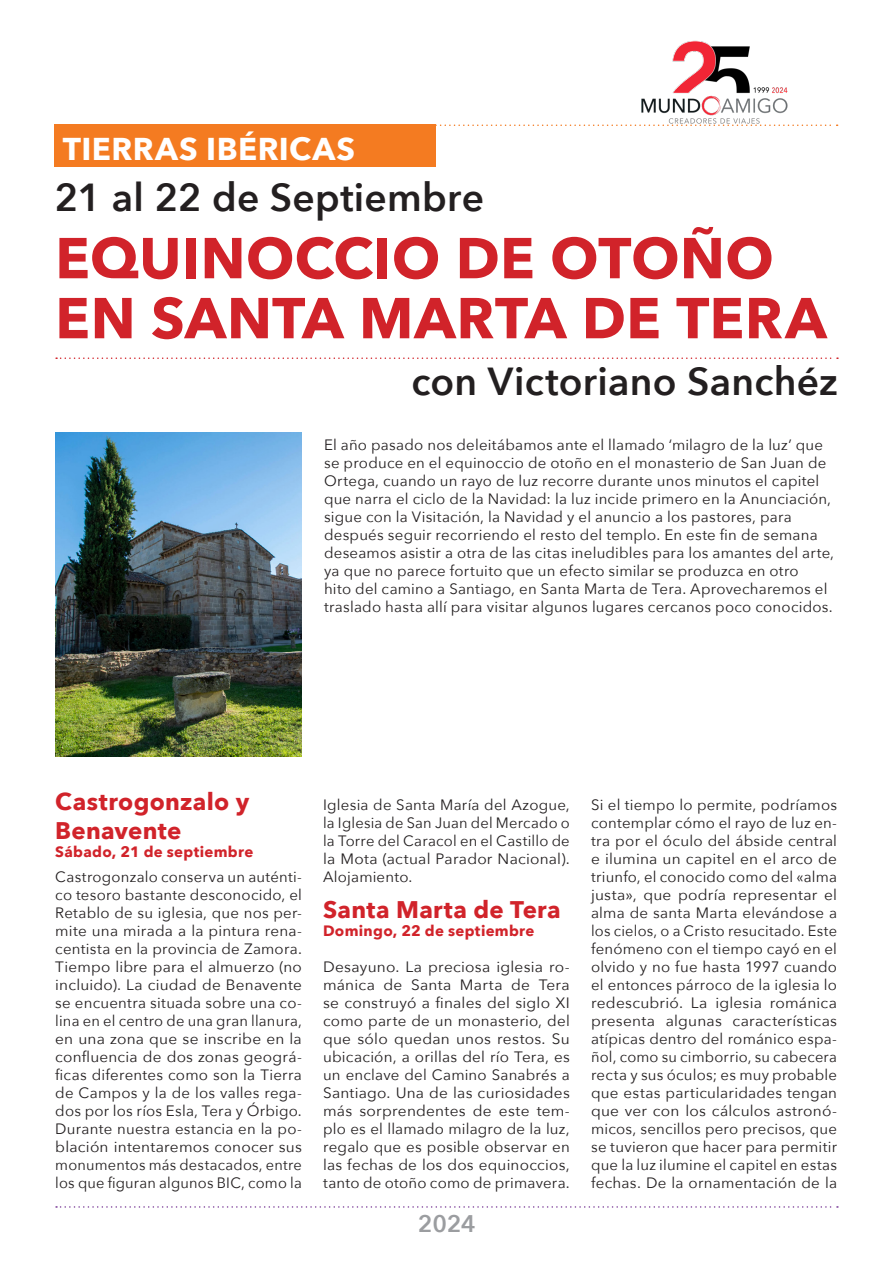
<style>
.page{position:relative;width:893px;height:1263px;background:#fff}
.page>*{position:absolute;margin:0;border:0;box-sizing:border-box;transform-origin:0 0}
.H2_Subtitulo{font:700 57px/60px "Avenir Next";letter-spacing:.005em;color:#d1232a}
.H3_Subtitulo_Light{font:600 39px "Avenir Next";letter-spacing:.005em;color:#231f20}
.t1{font:700 31.5px "Avenir Next";letter-spacing:.015em;color:#fff}
.H4_Subtitulo_Cuerpo{font:700 24px/28.5px "Avenir Next";letter-spacing:.015em;color:#d1232a}
.t2{font:600 24px "Avenir Next";color:#9b9da0}
.Contenido_1C{font:15px/18px "Avenir Next";letter-spacing:.015em;color:#231f20;text-align:justify}
.Fecha{font:700 15px "Avenir Next";letter-spacing:.02em;color:#d1232a}
</style>
<div class="page">
<svg style="left:56px;top:1206px;width:782px;height:2px"></svg>
<svg style="left:56px;top:357px;width:782px;height:2px"></svg>
<img style="left:639px;top:40px;width:150px;height:85px">
<svg style="left:436px;top:125px;width:402px;height:1px"></svg>
<img style="left:55px;top:432px;width:247px;height:324px">
<div style="left:54px;top:124px;width:382px;height:42px;background:#f47b21"></div>
<p class="t1" style="left:63px;top:121px;width:294px">TIERRAS IBÉRICAS</p>
<p class="H3_Subtitulo_Light" style="left:55px;top:164px;width:431px">21 al 22 de Septiembre</p>
<p class="H2_Subtitulo" style="left:55px;top:227px;width:773px">EQUINOCCIO DE OTOÑO<br>EN SANTA MARTA DE TERA</p>
<p class="H3_Subtitulo_Light" style="left:411px;top:348px;width:428px">con Victoriano Sanchéz</p>
<p class="Contenido_1C" style="left:324px;top:435px;width:512px;text-align:left">El año pasado nos deleitábamos ante el llamado ‘milagro de la luz’ que se produce en el equinoccio de otoño en el monasterio de San Juan de Ortega, cuando un rayo de luz recorre durante unos minutos el capitel que narra el ciclo de la Navidad: la luz incide primero en la Anunciación, sigue con la Visitación, la Navidad y el anuncio a los pastores, para después seguir recorriendo el resto del templo. En este fin de semana deseamos asistir a otra de las citas ineludibles para los amantes del arte, ya que no parece fortuito que un efecto similar se produzca en otro<br>hito del camino a Santiago, en Santa Marta de Tera. Aprovecharemos el traslado hasta allí para visitar algunos lugares cercanos poco conocidos.</p>
<p class="H4_Subtitulo_Cuerpo" style="left:55px;top:787px;width:196px">Castrogonzalo y<br>Benavente</p>
<p class="Fecha" style="left:55px;top:838px;width:200px">Sábado, 21 de septiembre</p>
<p class="Contenido_1C" style="left:55px;top:867px;width:248px">Castrogonzalo conserva un auténti&shy;co tesoro bastante desconocido, el Retablo de su iglesia, que nos per&shy;mite una mirada a la pintura rena&shy;centista en la provincia de Zamora.<br>Tiempo libre para el almuerzo (no incluido). La ciudad de Benavente se encuentra situada sobre una co&shy;lina en el centro de una gran llanura, en una zona que se inscribe en la confluencia de dos zonas geográ&shy;ficas diferentes como son la Tierra de Campos y la de los valles rega&shy;dos por los ríos Esla, Tera y Órbigo.<br>Durante nuestra estancia en la po&shy;blación intentaremos conocer sus monumentos más destacados, entre los que figuran algunos BIC, como la</p>
<p class="Contenido_1C" style="left:323px;top:795px;width:248px">Iglesia de Santa María del Azogue, la Iglesia de San Juan del Mercado o la Torre del Caracol en el Castillo de la Mota (actual Parador Nacional).<br>Alojamiento.</p>
<p class="H4_Subtitulo_Cuerpo" style="left:323px;top:895px;width:239px">Santa Marta de Tera</p>
<p class="Fecha" style="left:323px;top:918px;width:213px">Domingo, 22 de septiembre</p>
<p class="Contenido_1C" style="left:323px;top:957px;width:248px">Desayuno. La preciosa iglesia ro&shy;mánica de Santa Marta de Tera se construyó a finales del siglo XI como parte de un monasterio, del que sólo quedan unos restos. Su ubicación, a orillas del río Tera, es un enclave del Camino Sanabrés a Santiago. Una de las curiosidades más sorprendentes de este tem&shy;plo es el llamado milagro de la luz, regalo que es posible observar en las fechas de los dos equinoccios, tanto de otoño como de primavera.</p>
<h3 class="t2" style="left:418px;top:1203px;width:60px">2024</h3>
<p class="Contenido_1C" style="left:591px;top:795px;width:248px">Si el tiempo lo permite, podríamos contemplar cómo el rayo de luz en&shy;tra por el óculo del ábside central e ilumina un capitel en el arco de triunfo, el conocido como del «alma justa», que podría representar el alma de santa Marta elevándose a los cielos, o a Cristo resucitado. Este fenómeno con el tiempo cayó en el olvido y no fue hasta 1997 cuando el entonces párroco de la iglesia lo redescubrió. La iglesia románica presenta algunas características atípicas dentro del románico espa&shy;ñol, como su cimborrio, su cabecera recta y sus óculos; es muy probable que estas particularidades tengan que ver con los cálculos astronó&shy;micos, sencillos pero precisos, que se tuvieron que hacer para permitir que la luz ilumine el capitel en estas fechas. De la ornamentación de la</p>
</div>
